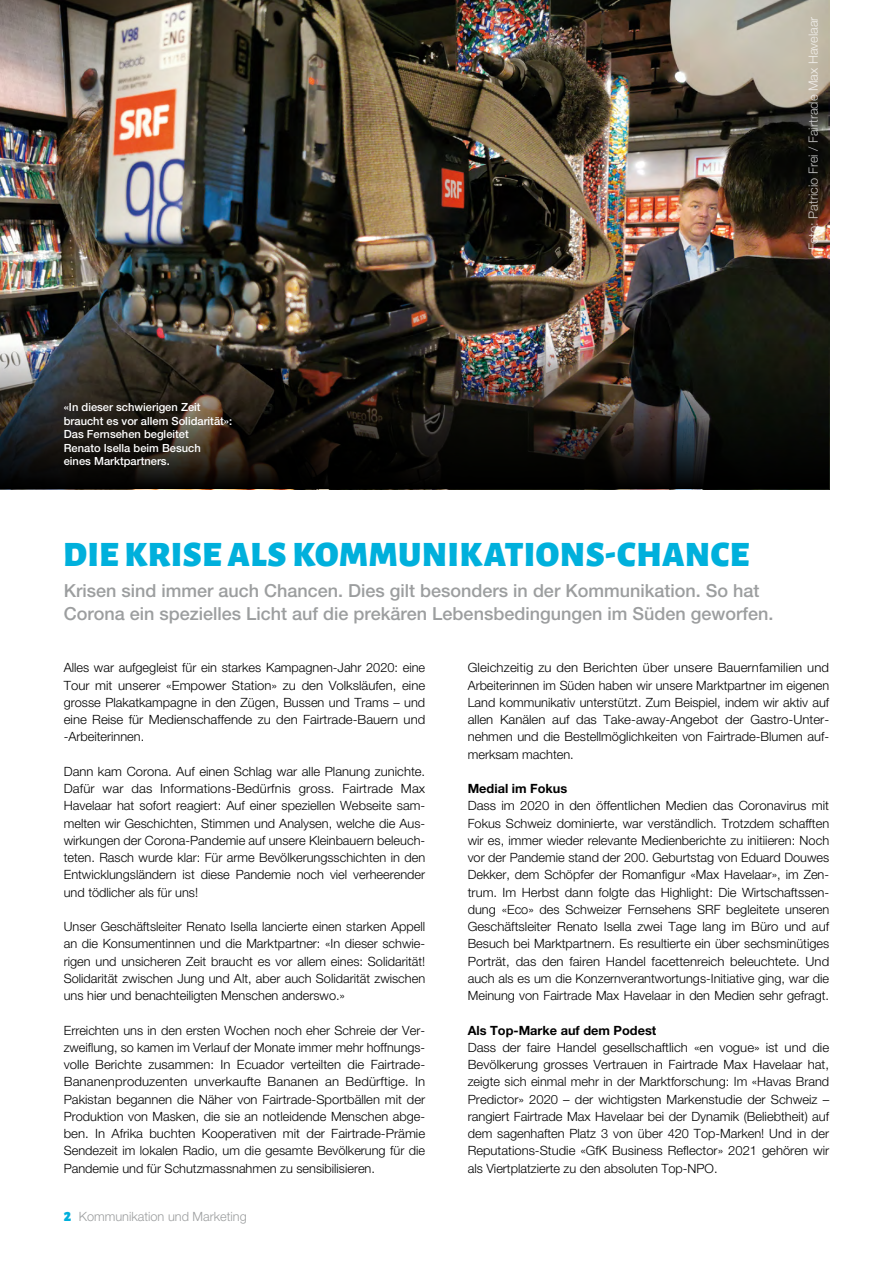
<style>
.page{position:relative;width:893px;height:1263px;background:#fff}
.page>*{position:absolute;margin:0;border:0;box-sizing:border-box;transform-origin:0 0}
.t1{font:900 36px "Alegreya Sans";letter-spacing:.01em;color:#00b0dc}
.t2{font:500 18px/22.5px "Helvetica Neue";color:#9c9e9f}
.t3{font:300 12.75px/17.2px "Helvetica Neue";color:#000}
.t4{font:300 12.75px "Helvetica Neue";color:#fff}
.t5{font:700 12.75px "Helvetica Neue";color:#000}
.t6{font:300 12.75px "Helvetica Neue";color:#9c9e9f}
.t7{font:500 11.25px/13.5px "Helvetica Neue";color:#fff}
.s1{font-family:"Alegreya Sans";font-weight:900;font-size:15px;color:#00b0dc}
</style>
<div class="page">
<img style="left:0;top:0;width:829px;height:345px">
<img style="left:0;top:345px;width:829px;height:144px">
<p class="t4" style="left:806px;top:250px;width:235px;rotate:-90deg">Foto: Patricio Frei / Fairtrade Max Havelaar</p>
<p class="t7" style="left:64px;top:400px;width:170px">«In dieser schwierigen Zeit braucht es vor allem Solidarität»:<br>Das Fernsehen begleitet<br>Renato Isella beim Besuch<br>eines Marktpartners.</p>
<h1 class="t1" style="left:63px;top:525px;width:688px">DIE KRISE ALS KOMMUNIKATIONS-CHANCE</h1>
<h2 class="t2" style="left:64px;top:579px;width:711px">Krisen sind immer auch Chancen. Dies gilt besonders in der Kommunikation. So hat<br>Corona ein spezielles Licht auf die prekären Lebensbedingungen im Süden geworfen.</h2>
<p class="t3" style="left:64px;top:659px;width:363px;text-align:justify">Alles war aufgegleist für ein starkes Kampagnen-Jahr 2020: eine Tour mit unserer «Empower Station» zu den Volksläufen, eine grosse Plakatkampagne in den Zügen, Bussen und Trams – und eine Reise für Medienschaffende zu den Fairtrade-Bauern und -Arbeiterinnen.</p>
<p class="t3" style="left:64px;top:762px;width:363px">Dann kam Corona. Auf einen Schlag war alle Planung zunichte.<br>Dafür war das Informations-Bedürfnis gross. Fairtrade Max Havelaar hat sofort reagiert: Auf einer speziellen Webseite sam&shy;melten wir Geschichten, Stimmen und Analysen, welche die Aus&shy;wirkungen der Corona-Pandemie auf unsere Kleinbauern beleuch&shy;teten. Rasch wurde klar: Für arme Bevölkerungsschichten in den Entwicklungsländern ist diese Pandemie noch viel verheerender und tödlicher als für uns!</p>
<p class="t3" style="left:64px;top:918px;width:363px">Unser Geschäftsleiter Renato Isella lancierte einen starken Appell an die Konsumentinnen und die Marktpartner: «In dieser schwie&shy;rigen und unsicheren Zeit braucht es vor allem eines: Solidarität!<br>Solidarität zwischen Jung und Alt, aber auch Solidarität zwischen uns hier und benachteiligten Menschen anderswo.»</p>
<p class="t3" style="left:64px;top:1021px;width:363px">Erreichten uns in den ersten Wochen noch eher Schreie der Ver&shy;zweiflung, so kamen im Verlauf der Monate immer mehr hoffnungs&shy;volle Berichte zusammen: In Ecuador verteilten die Fairtrade-Bananenproduzenten unverkaufte Bananen an Bedürftige. In Pakistan begannen die Näher von Fairtrade-Sportbällen mit der Produktion von Masken, die sie an notleidende Menschen abge&shy;ben. In Afrika buchten Kooperativen mit der Fairtrade-Prämie Sendezeit im lokalen Radio, um die gesamte Bevölkerung für die Pandemie und für Schutzmassnahmen zu sensibilisieren.</p>
<p class="t6" style="left:64px;top:1209px;width:185px"><span class="s1">2</span> Kommunikation und Marketing</p>
<p class="t3" style="left:468px;top:659px;width:363px">Gleichzeitig zu den Berichten über unsere Bauernfamilien und Arbeiterinnen im Süden haben wir unsere Marktpartner im eigenen Land kommunikativ unterstützt. Zum Beispiel, indem wir aktiv auf allen Kanälen auf das Take-away-Angebot der Gastro-Unter&shy;nehmen und die Bestellmöglichkeiten von Fairtrade-Blumen auf&shy;merksam machten.</p>
<p class="t5" style="left:468px;top:781px;width:101px">Medial im Fokus</p>
<p class="t3" style="left:468px;top:797px;width:363px">Dass im 2020 in den öffentlichen Medien das Coronavirus mit Fokus Schweiz dominierte, war verständlich. Trotzdem schafften wir es, immer wieder relevante Medienberichte zu initiieren: Noch vor der Pandemie stand der 200. Geburtstag von Eduard Douwes Dekker, dem Schöpfer der Romanfigur «Max Havelaar», im Zen&shy;trum. Im Herbst dann folgte das Highlight: Die Wirtschaftssen&shy;dung «Eco» des Schweizer Fernsehens SRF begleitete unseren Geschäftsleiter Renato Isella zwei Tage lang im Büro und auf Besuch bei Marktpartnern. Es resultierte ein über sechsminütiges Porträt, das den fairen Handel facettenreich beleuchtete. Und auch als es um die Konzernverantwortungs-Initiative ging, war die Meinung von Fairtrade Max Havelaar in den Medien sehr gefragt.</p>
<p class="t5" style="left:468px;top:1022px;width:190px">Als Top-Marke auf dem Podest</p>
<p class="t3" style="left:468px;top:1038px;width:363px;text-align:justify">Dass der faire Handel gesellschaftlich «en vogue» ist und die Bevölkerung grosses Vertrauen in Fairtrade Max Havelaar hat, zeigte sich einmal mehr in der Marktforschung: Im «Havas Brand Predictor» 2020 – der wichtigsten Markenstudie der Schweiz – rangiert Fairtrade Max Havelaar bei der Dynamik (Beliebtheit) auf dem sagenhaften Platz 3 von über 420 Top-Marken! Und in der Reputations-Studie «GfK Business Reflector» 2021 gehören wir als Viertplatzierte zu den absoluten Top-NPO.</p>
</div>
